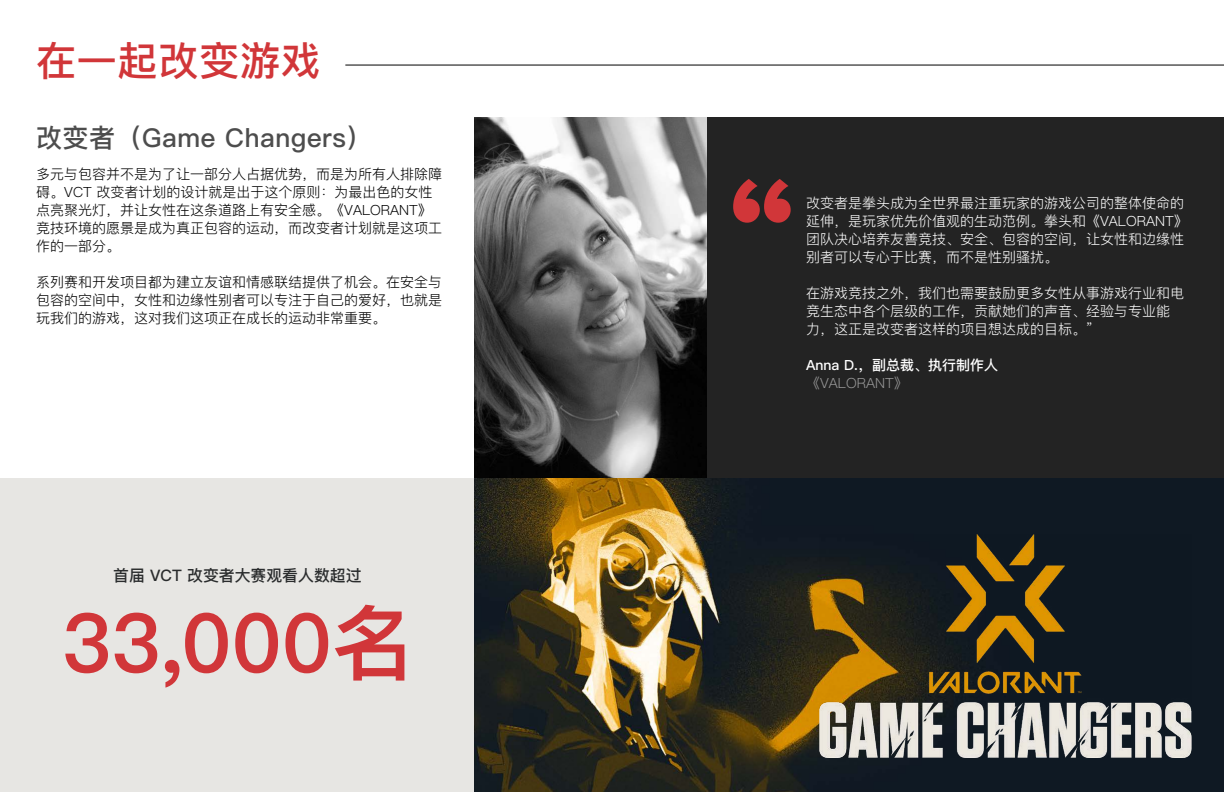
<style>
.page{position:relative;width:1224px;height:792px;background:#fff}
.page>*{position:absolute;margin:0;border:0;box-sizing:border-box;transform-origin:0 0}
.t1{font:137.3px "Proxima Nova Extrabld";color:#d13639}
.t2{font:600 81.9px "Ping Fang SC";letter-spacing:.01em;color:#d13639}
.t3{font:500 40px "Ping Fang SC";letter-spacing:.02em;color:#d13639}
.t4{font:500 26px "Ping Fang SC";letter-spacing:.02em;color:#4d4d4d}
.t5{font:500 15.9px "Ping Fang SC";color:#2a2c2d}
.t6{font:300 14px/18px "Ping Fang SC";color:#000}
.t7{font:300 14px/18px "Ping Fang SC";color:#fff}
.t8{font:500 14px "Ping Fang SC";color:#fff}
.t9{font:300 14px "Ping Fang SC";color:#999}
</style>
<div class="page">
<div style="left:0;top:478px;width:670px;height:314px;background:#e7e6e3"></div>
<div style="left:475px;top:115px;width:749px;height:601px;background:#232323"></div>
<img style="left:475px;top:116px;width:231px;height:362px">
<img style="left:475px;top:478px;width:749px;height:314px">
<img style="left:819px;top:534px;width:372px;height:223px">
<div style="left:464px;top:95px;width:760px;height:21px;background:#fff"></div>
<hr style="left:345px;top:65px;width:879px;height:1px;background:#000">
<h3 class="t3" style="left:36px;top:36px;width:286px">在一起改变游戏</h3>
<h3 class="t4" style="left:36px;top:122px;width:338px">改变者（Game Changers）</h3>
<p class="t6" style="left:36px;top:164px;width:408px">多元与包容并不是为了让一部分人占据优势，而是为所有人排除障碍。VCT 改变者计划的设计就是出于这个原则：为最出色的女性点亮聚光灯，并让女性在这条道路上有安全感。《VALORANT》竞技环境的愿景是成为真正包容的运动，而改变者计划就是这项工作的一部分。</p>
<p class="t6" style="left:36px;top:272px;width:408px;text-align:justify">系列赛和开发项目都为建立友谊和情感联结提供了机会。在安全与包容的空间中，女性和边缘性别者可以专注于自己的爱好，也就是玩我们的游戏，这对我们这项正在成长的运动非常重要。</p>
<p class="t5" style="left:113px;top:565px;width:250px">首届 VCT 改变者大赛观看人数超过</p>
<h2 class="t2" style="left:62px;top:593px;width:353px">33,000名</h2>
<h1 class="t1" style="left:729px;top:124px;width:69px">“</h1>
<p class="t7" style="left:806px;top:194px;width:383px">改变者是拳头成为全世界最注重玩家的游戏公司的整体使命的延伸，是玩家优先价值观的生动范例。拳头和《VALORANT》团队决心培养友善竞技、安全、包容的空间，让女性和边缘性别者可以专心于比赛，而不是性别骚扰。</p>
<p class="t7" style="left:806px;top:284px;width:380px">在游戏竞技之外，我们也需要鼓励更多女性从事游戏行业和电竞生态中各个层级的工作，贡献她们的声音、经验与专业能力，这正是改变者这样的项目想达成的目标。”</p>
<p class="t8" style="left:806px;top:356px;width:194px">Anna D.，副总裁、执行制作人</p>
<p class="t9" style="left:806px;top:374px;width:103px">《VALORANT》</p>
</div>
